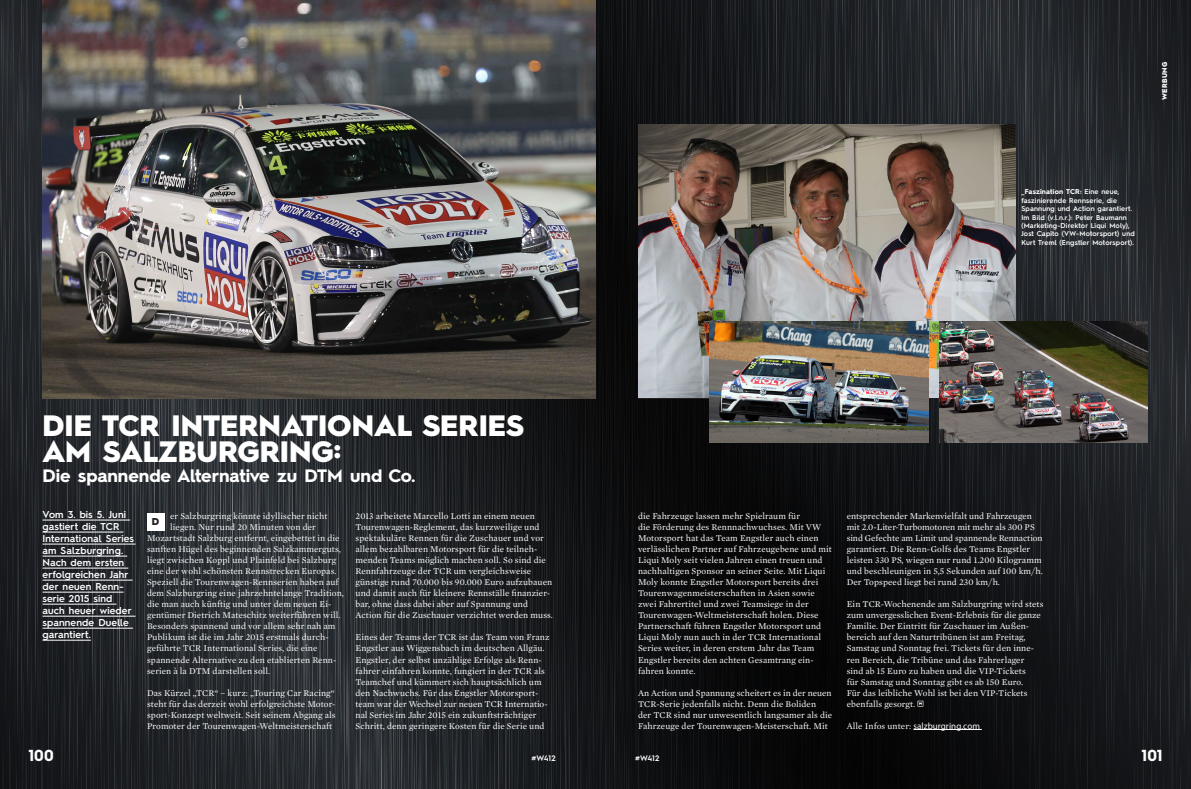
<style>
.page{position:relative;width:1191px;height:789px;background:#fff}
.page>*{position:absolute;margin:0;border:0;box-sizing:border-box;transform-origin:0 0}
.t1{font:900 29.6px/26px "Hurme Geometric Sans 2";color:#fff}
.t2{font:700 18px "Hurme Geometric Sans 2";color:#fff}
.t3{font:700 16px "Hurme Geometric Sans 2";letter-spacing:.015em;color:#fff}
.t4{font:600 10px/12px "Hurme Geometric Sans 2";letter-spacing:.01em;color:#fff}
.t5{font:900 10px "Hurme Geometric Sans 2";color:#231f20}
.t6{font:9px/11px "Mercury Text G1";letter-spacing:.01em;color:#fff}
.t7{font:9px "Myriad Pro";letter-spacing:.01em;color:#fff}
.t8{font:600 8px "Hurme Geometric Sans 2";letter-spacing:-.015em;color:#fff}
.t9{font:600 7px/8.4px "Hurme Geometric Sans 2";letter-spacing:.025em;color:#fff}
.t10{font:900 7px "Hurme Geometric Sans 2";letter-spacing:.025em;color:#fff}
.s1{font-weight:700}
.s2{font-family:"Mercury Text G1"}
</style>
<div class="page">
<img style="left:0;top:0;width:1191px;height:788px">
<img style="left:638px;top:124px;width:377px;height:273px">
<hr style="left:43px;top:519px;width:87px;height:1px;background:#fff">
<hr style="left:43px;top:531px;width:80px;height:1px;background:#fff">
<hr style="left:43px;top:543px;width:92px;height:1px;background:#fff">
<hr style="left:43px;top:555px;width:84px;height:1px;background:#fff">
<hr style="left:43px;top:567px;width:85px;height:1px;background:#fff">
<hr style="left:43px;top:579px;width:90px;height:1px;background:#fff">
<hr style="left:43px;top:591px;width:81px;height:1px;background:#fff">
<hr style="left:43px;top:603px;width:73px;height:1px;background:#fff">
<hr style="left:43px;top:615px;width:92px;height:1px;background:#fff">
<hr style="left:43px;top:627px;width:90px;height:1px;background:#fff">
<hr style="left:43px;top:639px;width:48px;height:1px;background:#fff">
<div style="left:147px;top:512px;width:17px;height:18px;background:#fff"></div>
<img style="left:43px;top:0;width:552px;height:398px">
<img style="left:939px;top:321px;width:208px;height:121px">
<hr style="left:913px;top:728px;width:68px;height:1px;background:#fff">
<svg style="left:917px;top:700px;width:6px;height:6px"></svg>
<img style="left:710px;top:321px;width:218px;height:121px">
<p class="t1" style="left:43px;top:410px;width:483px">DIE TCR INTERNATIONAL SERIES<br>AM SALZBURGRING:</p>
<p class="t2" style="left:43px;top:462px;width:374px">Die spannende Alternative zu DTM und Co.</p>
<p class="t4" style="left:43px;top:507px;width:93px">Vom 3. bis 5. Juni gastiert die TCR<br>International Series am Salzburgring.<br>Nach dem ersten erfolgreichen Jahr der neuen Renn&shy;serie 2015 sind auch heuer wieder spannende Duelle garantiert.</p>
<p class="t5" style="left:152px;top:514px;width:9px">D</p>
<p class="t6" style="left:170px;top:510px;width:159px">er Salzburgring könnte idyllischer nicht</p>
<p class="t6" style="left:170px;top:521px;width:147px">liegen. Nur rund 20 Minuten von der</p>
<p class="t6" style="left:147px;top:532px;width:194px">Mozartstadt Salzburg entfernt, eingebettet in die</p>
<p class="t6" style="left:147px;top:543px;width:195px">sanften Hügel des beginnenden Salzkammerguts,</p>
<p class="t6" style="left:147px;top:554px;width:191px">liegt zwischen Koppl und Plainfeld bei Salzburg</p>
<p class="t6" style="left:147px;top:565px;width:191px">eine der wohl schönsten Rennstrecken Europas.</p>
<p class="t6" style="left:147px;top:576px;width:193px">Speziell die Tourenwagen-Rennserien haben auf</p>
<p class="t6" style="left:147px;top:587px;width:198px">dem Salzburgring eine jahrzehntelange Tradition,</p>
<p class="t6" style="left:147px;top:598px;width:186px">die man auch künftig und unter dem neuen Ei-</p>
<p class="t6" style="left:147px;top:609px;width:195px">gentümer Dietrich Mateschitz weiterführen will.</p>
<p class="t6" style="left:147px;top:620px;width:190px">Besonders spannend und vor allem sehr nah am</p>
<p class="t6" style="left:147px;top:631px;width:182px">Publikum ist die im Jahr 2015 erstmals durch-</p>
<p class="t6" style="left:147px;top:642px;width:172px">geführte TCR International Series, die eine</p>
<p class="t6" style="left:147px;top:653px;width:191px">spannende Alternative zu den etablierten Renn-</p>
<p class="t6" style="left:147px;top:664px;width:125px">serien à la DTM darstellen soll.</p>
<p class="t6" style="left:147px;top:686px;width:190px;text-align:justify">Das Kürzel „TCR“ – kurz: „Touring Car Racing“ steht für das derzeit wohl erfolgreichste Motor&shy;sport-Konzept weltweit. Seit seinem Abgang als Promoter der Tourenwagen-Weltmeisterschaft</p>
<p class="t6" style="left:355px;top:510px;width:199px">2013 arbeitete Marcello Lotti an einem neuen Tourenwagen-Reglement, das kurzweilige und spektakuläre Rennen für die Zuschauer und vor allem bezahlbaren Motorsport für die teilneh&shy;menden Teams möglich machen soll. So sind die Rennfahrzeuge der TCR um vergleichsweise günstige rund 70.000 bis 90.000 Euro aufzubauen und damit auch für kleinere Rennställe finanzier&shy;bar, ohne dass dabei aber auf Spannung und Action für die Zuschauer verzichtet werden muss.</p>
<p class="t6" style="left:355px;top:631px;width:195px">Eines der Teams der TCR ist das Team von Franz Engstler aus Wiggensbach im deutschen Allgäu.<br>Engstler, der selbst unzählige Erfolge als Renn&shy;fahrer einfahren konnte, fungiert in der TCR als Teamchef und kümmert sich hauptsächlich um den Nachwuchs. Für das Engstler Motorsport&shy;team war der Wechsel zur neuen TCR Internatio&shy;nal Series im Jahr 2015 ein zukunftsträchtiger Schritt, denn geringere Kosten für die Serie und</p>
<p class="t10" style="left:1159px;top:100px;width:39px;rotate:-90deg">WERBUNG</p>
<p class="t9" style="left:1021px;top:187px;width:115px"><span class="s1">_Faszination TCR:</span> Eine neue, faszinierende Rennserie, die Spannung und Action garantiert.<br>Im Bild (v.l.n.r.): Peter Baumann (Marketing-Direktor Liqui Moly), Jost Capito (VW-Motorsport) und Kurt Treml (Engstler Motorsport).</p>
<p class="t6" style="left:638px;top:510px;width:195px">die Fahrzeuge lassen mehr Spielraum für<br>die Förderung des Rennnachwuchses. Mit VW Motorsport hat das Team Engstler auch einen verlässlichen Partner auf Fahrzeugebene und mit Liqui Moly seit vielen Jahren einen treuen und nachhaltigen Sponsor an seiner Seite. Mit Liqui Moly konnte Engstler Motorsport bereits drei Tourenwagenmeisterschaften in Asien sowie zwei Fahrertitel und zwei Teamsiege in der Tourenwagen-Weltmeisterschaft holen. Diese Partnerschaft führen Engstler Motorsport und Liqui Moly nun auch in der TCR International Series weiter, in deren erstem Jahr das Team Engstler bereits den achten Gesamtrang ein&shy;fahren konnte.</p>
<p class="t6" style="left:638px;top:686px;width:196px">An Action und Spannung scheitert es in der neuen TCR-Serie jedenfalls nicht. Denn die Boliden<br>der TCR sind nur unwesentlich langsamer als die Fahrzeuge der Tourenwagen-Meisterschaft. Mit</p>
<p class="t6" style="left:846px;top:510px;width:198px">entsprechender Markenvielfalt und Fahrzeugen mit 2.0-Liter-Turbomotoren mit mehr als 300 PS sind Gefechte am Limit und spannende Rennaction garantiert. Die Renn-Golfs des Teams Engstler leisten 330 PS, wiegen nur rund 1.200 Kilogramm und beschleunigen in 5,5 Sekunden auf 100 km/h.<br>Der Topspeed liegt bei rund 230 km/h.</p>
<p class="t6" style="left:846px;top:598px;width:198px">Ein TCR-Wochenende am Salzburgring wird stets zum unvergesslichen Event-Erlebnis für die ganze Familie. Der Eintritt für Zuschauer im Außen&shy;bereich auf den Naturtribünen ist am Freitag, Samstag und Sonntag frei. Tickets für den inne&shy;ren Bereich, die Tribüne und das Fahrerlager<br>sind ab 15 Euro zu haben und die VIP-Tickets<br>für Samstag und Sonntag gibt es ab 150 Euro.<br>Für das leibliche Wohl ist bei den VIP-Tickets ebenfalls gesorgt.</p>
<p class="t7" style="left:846px;top:720px;width:135px"><span class="s2">Alle Infos unter:</span> salzburgring.com</p>
<p class="t3" style="left:28px;top:743px;width:27px">100</p>
<p class="t8" style="left:531px;top:751px;width:26px">#W412</p>
<p class="t8" style="left:635px;top:751px;width:26px">#W412</p>
<p class="t3" style="left:1141px;top:743px;width:23px">101</p>
</div>
